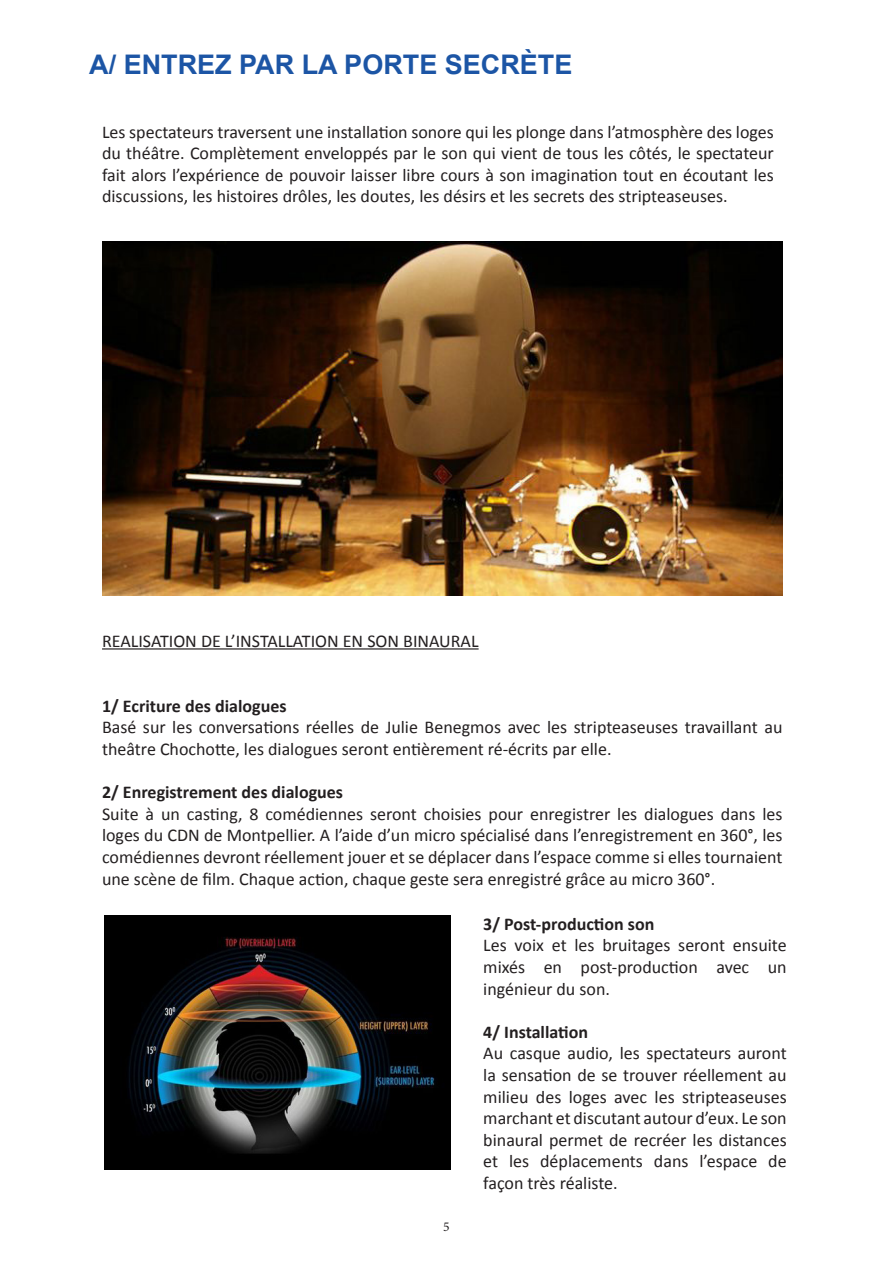
<style>
.page{position:relative;width:893px;height:1263px;background:#fff}
.page>*{position:absolute;margin:0;border:0;box-sizing:border-box;transform-origin:0 0}
.t1{font:700 27px "Arial";color:#1c55a5}
.t2{font:18px/21.6px "Calibri";color:#231f20;text-align:justify}
.t3{font:700 18px "Calibri";color:#231f20}
.t4{font:13.5px "Minion Pro";color:#231f20}
</style>
<div class="page">
<img style="left:102px;top:241px;width:680px;height:354px">
<hr style="left:102px;top:648px;width:377px;height:1px;background:#231f20">
<img style="left:104px;top:915px;width:347px;height:254px">
<p class="t1" style="left:89px;top:46px;width:485px">A/ ENTREZ PAR LA PORTE SECRÈTE</p>
<p class="t2" style="left:102px;top:121px;width:673px">Les spectateurs traversent une installation sonore qui les plonge dans l’atmosphère des loges du théâtre. Complètement enveloppés par le son qui vient de tous les côtés, le spectateur fait alors l’expérience de pouvoir laisser libre cours à son imagination tout en écoutant les discussions, les histoires drôles, les doutes, les désirs et les secrets des stripteaseuses.</p>
<p class="t2" style="left:102px;top:630px;width:378px">REALISATION DE L’INSTALLATION EN SON BINAURAL</p>
<p class="t3" style="left:102px;top:694px;width:186px">1/ Ecriture des dialogues</p>
<p class="t2" style="left:102px;top:717px;width:682px">Basé sur les conversations réelles de Julie Benegmos avec les stripteaseuses travaillant au theâtre Chochotte, les dialogues seront entièrement ré-écrits par elle.</p>
<p class="t3" style="left:102px;top:781px;width:243px">2/ Enregistrement des dialogues</p>
<p class="t2" style="left:102px;top:803px;width:682px">Suite à un casting, 8 comédiennes seront choisies pour enregistrer les dialogues dans les loges du CDN de Montpellier. A l’aide d’un micro spécialisé dans l’enregistrement en 360°, les comédiennes devront réellement jouer et se déplacer dans l’espace comme si elles tournaient une scène de film. Chaque action, chaque geste sera enregistré grâce au micro 360°.</p>
<p class="t4" style="left:443px;top:1218px;width:8px">5</p>
<p class="t3" style="left:483px;top:912px;width:173px">3/ Post-production son</p>
<p class="t2" style="left:483px;top:934px;width:305px">Les voix et les bruitages seront ensuite mixés en post-production avec un ingénieur du son.</p>
<p class="t3" style="left:483px;top:1020px;width:106px">4/ Installation</p>
<p class="t2" style="left:483px;top:1042px;width:305px">Au casque audio, les spectateurs auront la sensation de se trouver réellement au milieu des loges avec les stripteaseuses marchant et discutant autour d’eux. Le son binaural permet de recréer les distances et les déplacements dans l’espace de façon très réaliste.</p>
</div>
